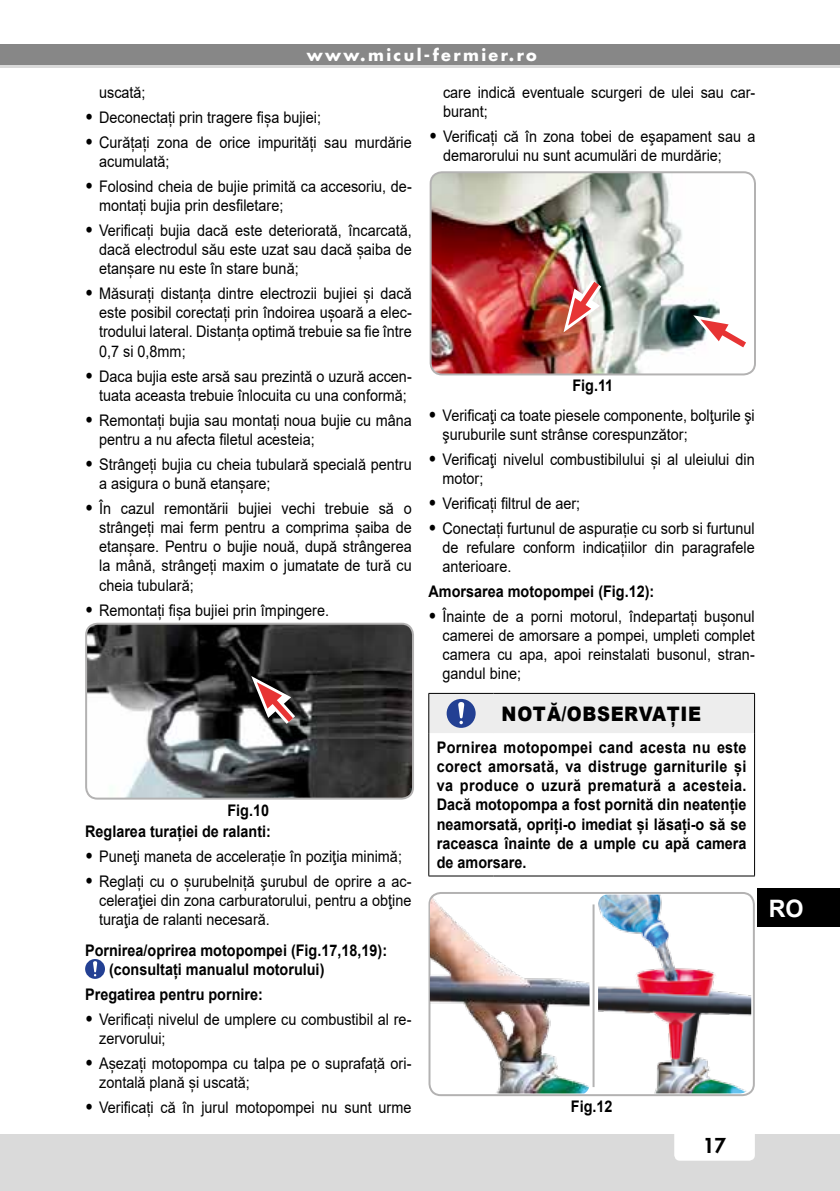
<style>
.page{position:relative;width:840px;height:1191px;background:#fff}
.page>*{position:absolute;margin:0;border:0;box-sizing:border-box;transform-origin:0 0}
.t1{font:700 24px "Arial";color:#fff}
.t2{font:900 20px "Arial";letter-spacing:.035em;color:#000;scale:.9 1}
.t3{font:800 20px "Futura";color:#000}
.t4{font:16px/19.2px "Arial";color:#000;scale:.9 1}
.t5{font:700 16px/19.2px "Arial";color:#000;text-align:justify;scale:.9 1}
.t6{font:700 16px "Futura";letter-spacing:.15em;color:#fff}
.s1{font-weight:900;font-size:18px}
</style>
<div class="page">
<div style="left:0;top:1134px;width:839px;height:57px;background:#dadada"></div>
<div style="left:674px;top:1120px;width:80px;height:40px;background:#fff;border-radius:6px"></div>
<div style="left:0;top:44px;width:839px;height:24px;background:#878787"></div>
<hr style="left:0;top:65px;width:839px;height:3px;background:#dadada">
<div style="left:757px;top:888px;width:82px;height:39px;background:#000"></div>
<img style="left:432px;top:174px;width:287px;height:200px">
<div style="left:429px;top:171px;width:326px;height:204px;border:2px solid #b3b2b2;border-radius:11px"></div>
<img style="left:561px;top:267px;width:51px;height:65px">
<svg style="left:693px;top:312px;width:63px;height:48px"></svg>
<hr style="left:753px;top:733px;width:1px;height:142px;background:#000">
<hr style="left:428px;top:733px;width:1px;height:142px;background:#000">
<hr style="left:428px;top:875px;width:65px;height:1px;background:#000">
<hr style="left:493px;top:875px;width:261px;height:1px;background:#000">
<svg style="left:428px;top:693px;width:326px;height:40px;background:#dedfe3"></svg>
<div style="left:428px;top:892px;width:326px;height:204px;border:2px solid #b3b2b2;border-radius:11px"></div>
<img style="left:429px;top:895px;width:160px;height:198px">
<img style="left:597px;top:893px;width:153px;height:200px">
<hr style="left:592px;top:904px;width:2px;height:183px;background:#b3b2b2">
<img style="left:86px;top:625px;width:327px;height:173px">
<div style="left:85px;top:622px;width:329px;height:177px;border:2px solid #b3b2b2;border-radius:11px"></div>
<svg style="left:251px;top:676px;width:56px;height:60px"></svg>
<div style="left:85px;top:959px;width:20px;height:20px;background:#234093;border-radius:50%"></div>
<svg style="left:93px;top:961px;width:4px;height:15px"></svg>
<p class="t6" style="left:306px;top:44px;width:231px">www.micul-fermier.ro</p>
<p class="t4" style="left:99px;top:83px;width:53px">uscată;</p>
<p class="t4" style="left:85px;top:107px;width:263px"><span class="s1">•</span> Deconectați prin tragere fișa bujiei;</p>
<p class="t4" style="left:99px;top:132px;width:348px;text-indent:-14px"><span class="s1">•</span> Curățați zona de orice impurități sau murdărie acumulată;</p>
<p class="t4" style="left:99px;top:176px;width:349px;text-indent:-14px"><span class="s1">•</span> Folosind cheia de bujie primită ca accesoriu, de&shy;montați bujia prin desfiletare;</p>
<p class="t4" style="left:99px;top:220px;width:348px;text-align:justify;text-indent:-14px"><span class="s1">•</span> Verificați bujia dacă este deteriorată, încarcată, dacă electrodul său este uzat sau dacă șaiba de etanșare nu este în stare bună;</p>
<p class="t4" style="left:99px;top:284px;width:349px;text-align:justify;text-indent:-14px"><span class="s1">•</span> Măsurați distanța dintre electrozii bujiei și dacă este posibil corectați prin îndoirea ușoară a elec&shy;trodului lateral. Distanța optimă trebuie sa fie între 0,7 si 0,8mm;</p>
<p class="t4" style="left:85px;top:366px;width:364px;text-align:center"><span class="s1">•</span> Daca bujia este arsă sau prezintă o uzură accen&shy;tuata aceasta trebuie înlocuita cu una conformă;</p>
<p class="t4" style="left:99px;top:410px;width:348px;text-indent:-14px"><span class="s1">•</span> Remontați bujia sau montați noua bujie cu mâna pentru a nu afecta filetul acesteia;</p>
<p class="t4" style="left:99px;top:454px;width:348px;text-indent:-14px"><span class="s1">•</span> Strângeți bujia cu cheia tubulară specială pentru a asigura o bună etanșare;</p>
<p class="t4" style="left:99px;top:498px;width:348px;text-align:justify;text-indent:-14px"><span class="s1">•</span> În cazul remontării bujiei vechi trebuie să o strângeți mai ferm pentru a comprima șaiba de etanșare. Pentru o bujie nouă, după strângerea la mână, strângeți maxim o jumatate de tură cu cheia tubulară;</p>
<p class="t4" style="left:85px;top:600px;width:272px"><span class="s1">•</span> Remontați fișa bujiei prin împingere.</p>
<p class="t5" style="left:85px;top:801px;width:208px;line-height:20.4px;text-align:right">Fig.10<br>Reglarea turației de ralanti:</p>
<p class="t4" style="left:85px;top:846px;width:353px"><span class="s1">•</span> Puneţi maneta de accelerație în poziţia minimă;</p>
<p class="t4" style="left:99px;top:871px;width:348px;text-align:justify;text-indent:-14px"><span class="s1">•</span> Reglați cu o șurubelniță şurubul de oprire a ac&shy;celeraţiei din zona carburatorului, pentru a obţine turaţia de ralanti necesară.</p>
<p class="t5" style="left:109px;top:940px;width:310px;text-indent:-24px">Pornirea/oprirea motopompei (Fig.17,18,19): (consultați manualul motorului)</p>
<p class="t5" style="left:85px;top:984px;width:199px">Pregatirea pentru pornire:</p>
<p class="t4" style="left:99px;top:1009px;width:348px;text-indent:-14px"><span class="s1">•</span> Verificați nivelul de umplere cu combustibil al re&shy;zervorului;</p>
<p class="t4" style="left:99px;top:1053px;width:348px;text-indent:-14px"><span class="s1">•</span> Așezați motopompa cu talpa pe o suprafață ori&shy;zontală plană și uscată;</p>
<p class="t4" style="left:85px;top:1097px;width:364px"><span class="s1">•</span> Verificați că în jurul motopompei nu sunt urme</p>
<p class="t4" style="left:443px;top:83px;width:348px">care indică eventuale scurgeri de ulei sau car&shy;burant;</p>
<p class="t4" style="left:443px;top:127px;width:348px;text-indent:-14px"><span class="s1">•</span> Verificați că în zona tobei de eşapament sau a demarorului nu sunt acumulări de murdărie;</p>
<p class="t5" style="left:572px;top:376px;width:47px">Fig.11</p>
<p class="t4" style="left:442px;top:405px;width:348px;text-indent:-14px"><span class="s1">•</span> Verificaţi ca toate piesele componente, bolţurile şi şuruburile sunt strânse corespunzător;</p>
<p class="t4" style="left:442px;top:449px;width:348px;text-indent:-14px"><span class="s1">•</span> Verificaţi nivelul combustibilului și al uleiului din motor;</p>
<p class="t4" style="left:428px;top:493px;width:170px"><span class="s1">•</span> Verificați filtrul de aer;</p>
<p class="t4" style="left:442px;top:518px;width:348px;text-align:justify;text-indent:-14px"><span class="s1">•</span> Conectați furtunul de aspurație cu sorb si furtunul de refulare conform indicațiilor din paragrafele anterioare.</p>
<p class="t5" style="left:428px;top:582px;width:252px">Amorsarea motopompei (Fig.12):</p>
<p class="t4" style="left:442px;top:606px;width:348px;text-align:justify;text-indent:-14px"><span class="s1">•</span> Înainte de a porni motorul, îndepartați bușonul camerei de amorsare a pompei, umpleti complet camera cu apa, apoi reinstalati busonul, stran&shy;gandul bine;</p>
<p class="t2" style="left:501px;top:699px;width:223px">NOTĂ/OBSERVAȚIE</p>
<p class="t5" style="left:436px;top:737px;width:345px">Pornirea motopompei cand acesta nu este corect amorsată, va distruge garniturile și va produce o uzură prematură a acesteia.<br>Dacă motopompa a fost pornită din neatenție neamorsată, opriți-o imediat și lăsați-o să se raceasca înainte de a umple cu apă camera de amorsare.</p>
<p class="t5" style="left:570px;top:1096px;width:48px">Fig.12</p>
<p class="t3" style="left:702px;top:1132px;width:25px">17</p>
<h1 class="t1" style="left:768px;top:891px;width:36px">RO</h1>
</div>
